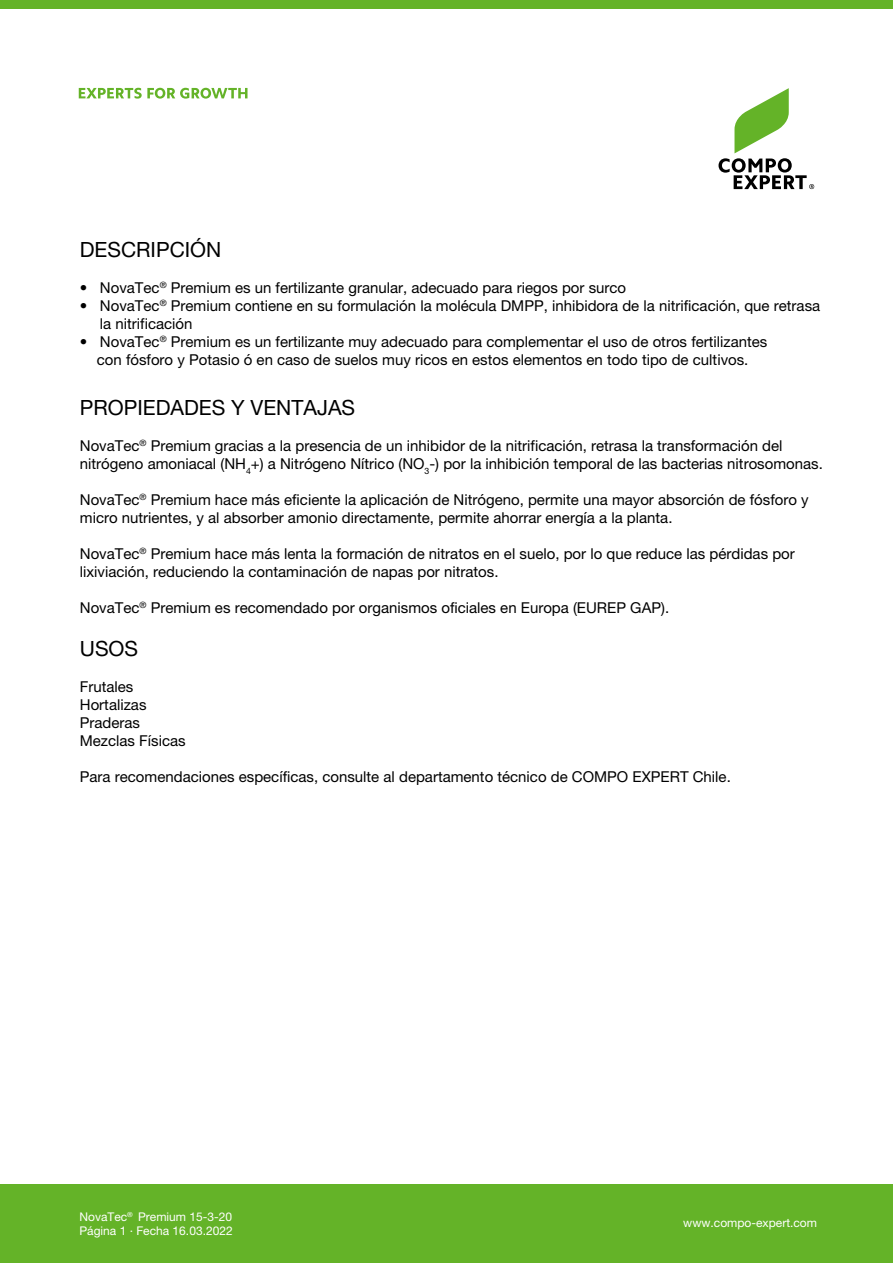
<style>
.page{position:relative;width:893px;height:1263px;background:#fff}
.page>*{position:absolute;margin:0;border:0;box-sizing:border-box;transform-origin:0 0}
.t1{font:21px "Helvetica Neue";color:#000}
.t2{font:15px/18px "Helvetica Neue";color:#000}
.t3{font:12px/14.4px "Helvetica Neue";color:#fff}
</style>
<div class="page">
<div style="left:0;top:0;width:893px;height:9px;background:#64b328"></div>
<svg style="left:79px;top:88px;width:169px;height:11px"></svg>
<div style="left:0;top:1184px;width:893px;height:79px;background:#64b328"></div>
<svg style="left:718px;top:88px;width:96px;height:101px"></svg>
<h1 class="t1" style="left:80px;top:237px;width:143px">DESCRIPCIÓN</h1>
<p class="t2" style="left:80px;top:278px;width:548px">• NovaTec<sup>®</sup> Premium es un fertilizante granular, adecuado para riegos por surco</p>
<p class="t2" style="left:100px;top:296px;width:722px;text-indent:-20px">• NovaTec<sup>®</sup> Premium contiene en su formulación la molécula DMPP, inhibidora de la nitrificación, que retrasa la nitrificación</p>
<p class="t2" style="left:80px;top:332px;width:689px;text-align:center">• NovaTec<sup>®</sup> Premium es un fertilizante muy adecuado para complementar el uso de otros fertilizantes con fósforo y Potasio ó en caso de suelos muy ricos en estos elementos en todo tipo de cultivos.</p>
<h1 class="t1" style="left:80px;top:395px;width:277px">PROPIEDADES Y VENTAJAS</h1>
<p class="t2" style="left:80px;top:437px;width:744px">NovaTec<sup>®</sup> Premium gracias a la presencia de un inhibidor de la nitrificación, retrasa la transformación del nitrógeno amoniacal (NH<sub>4</sub>+) a Nitrógeno Nítrico (NO<sub>3</sub>-) por la inhibición temporal de las bacterias nitrosomonas.</p>
<p class="t2" style="left:80px;top:491px;width:730px">NovaTec<sup>®</sup> Premium hace más eficiente la aplicación de Nitrógeno, permite una mayor absorción de fósforo y micro nutrientes, y al absorber amonio directamente, permite ahorrar energía a la planta.</p>
<p class="t2" style="left:80px;top:545px;width:716px">NovaTec<sup>®</sup> Premium hace más lenta la formación de nitratos en el suelo, por lo que reduce las pérdidas por lixiviación, reduciendo la contaminación de napas por nitratos.</p>
<p class="t2" style="left:80px;top:599px;width:591px">NovaTec<sup>®</sup> Premium es recomendado por organismos oficiales en Europa (EUREP GAP).</p>
<h1 class="t1" style="left:80px;top:636px;width:60px">USOS</h1>
<p class="t2" style="left:80px;top:678px;width:107px">Frutales<br>Hortalizas<br>Praderas<br>Mezclas Físicas</p>
<p class="t2" style="left:80px;top:768px;width:652px">Para recomendaciones específicas, consulte al departamento técnico de COMPO EXPERT Chile.</p>
<p class="t3" style="left:80px;top:1209px;width:155px">NovaTec<sup>®</sup> Premium 15-3-20<br>Página 1 · Fecha 16.03.2022</p>
<p class="t3" style="left:683px;top:1215px;width:135px">www.compo-expert.com</p>
</div>
